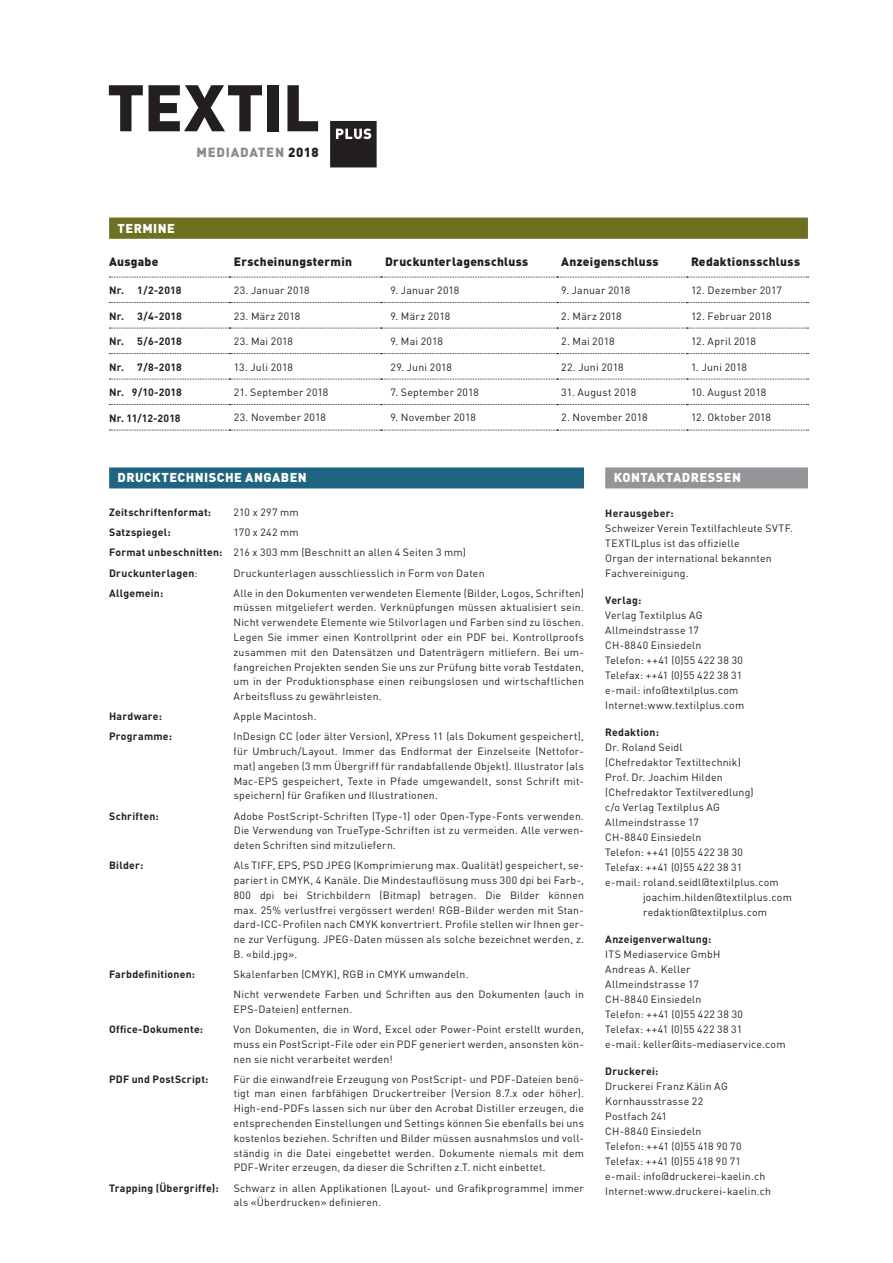
<style>
.page{position:relative;width:893px;height:1263px;background:#fff}
.page>*{position:absolute;margin:0;border:0;box-sizing:border-box;transform-origin:0 0}
.t1{font:900 13.2px "FFDIN";letter-spacing:.055em;color:#8a8c8f}
.t2{font:900 12.75px "FFDIN";letter-spacing:.035em;color:#fff}
.t3{font:900 12px "FFDIN";letter-spacing:.025em;color:#231f20}
.t4{font:10.5px/14.9px "FFDIN";letter-spacing:.02em;color:#231f20}
.t5{font:700 10.5px "FFDIN";letter-spacing:.02em;color:#231f20}
.t6{font:700 10.5px "FFDIN";color:#231f20}
.s1{color:#231f20}
.s2{font-weight:700}
</style>
<div class="page">
<svg style="left:109px;top:85px;width:34px;height:46px"></svg>
<svg style="left:149px;top:85px;width:113px;height:46px"></svg>
<div style="left:268px;top:85px;width:11px;height:46px;background:#231f20"></div>
<svg style="left:287px;top:85px;width:31px;height:46px"></svg>
<svg style="left:330px;top:121px;width:47px;height:46px;background:#383435"></svg>
<div style="left:109px;top:218px;width:699px;height:21px;background:#6c701f"></div>
<svg style="left:110px;top:277px;width:698px;height:1px"></svg>
<svg style="left:110px;top:302px;width:698px;height:1px"></svg>
<svg style="left:110px;top:328px;width:698px;height:1px"></svg>
<svg style="left:110px;top:353px;width:698px;height:1px"></svg>
<svg style="left:110px;top:379px;width:698px;height:1px"></svg>
<svg style="left:110px;top:404px;width:698px;height:1px"></svg>
<svg style="left:110px;top:430px;width:698px;height:1px"></svg>
<div style="left:109px;top:467px;width:475px;height:21px;background:#1f6480"></div>
<div style="left:605px;top:467px;width:203px;height:21px;background:#939598"></div>
<p class="t1" style="left:197px;top:144px;width:124px">MEDIADATEN <span class="s1">2018</span></p>
<p class="t2" style="left:118px;top:220px;width:59px">TERMINE</p>
<p class="t3" style="left:109px;top:253px;width:51px">Ausgabe</p>
<p class="t3" style="left:234px;top:253px;width:120px">Erscheinungstermin</p>
<p class="t3" style="left:385px;top:253px;width:145px">Druckunterlagenschluss</p>
<p class="t3" style="left:561px;top:253px;width:99px">Anzeigenschluss</p>
<p class="t3" style="left:691px;top:253px;width:111px">Redaktionsschluss</p>
<p class="t5" style="left:109px;top:283px;width:74px">Nr. 1/2-2018</p>
<p class="t4" style="left:234px;top:283px;width:77px">23. Januar 2018</p>
<p class="t4" style="left:390px;top:283px;width:71px">9. Januar 2018</p>
<p class="t4" style="left:561px;top:283px;width:71px">9. Januar 2018</p>
<p class="t4" style="left:691px;top:283px;width:92px">12. Dezember 2017</p>
<p class="t5" style="left:109px;top:309px;width:74px">Nr. 3/4-2018</p>
<p class="t4" style="left:234px;top:308px;width:68px">23. März 2018</p>
<p class="t4" style="left:390px;top:308px;width:61px">9. März 2018</p>
<p class="t4" style="left:561px;top:308px;width:62px">2. März 2018</p>
<p class="t4" style="left:691px;top:308px;width:82px">12. Februar 2018</p>
<p class="t5" style="left:109px;top:334px;width:74px">Nr. 5/6-2018</p>
<p class="t4" style="left:234px;top:334px;width:61px">23. Mai 2018</p>
<p class="t4" style="left:390px;top:334px;width:54px">9. Mai 2018</p>
<p class="t4" style="left:561px;top:334px;width:55px">2. Mai 2018</p>
<p class="t4" style="left:691px;top:334px;width:67px">12. April 2018</p>
<p class="t5" style="left:109px;top:360px;width:74px">Nr. 7/8-2018</p>
<p class="t4" style="left:234px;top:359px;width:61px">13. Juli 2018</p>
<p class="t4" style="left:390px;top:359px;width:63px">29. Juni 2018</p>
<p class="t4" style="left:561px;top:359px;width:64px">22. Juni 2018</p>
<p class="t4" style="left:691px;top:359px;width:57px">1. Juni 2018</p>
<p class="t5" style="left:109px;top:385px;width:74px">Nr. 9/10-2018</p>
<p class="t4" style="left:234px;top:385px;width:96px">21. September 2018</p>
<p class="t4" style="left:390px;top:385px;width:90px">7. September 2018</p>
<p class="t4" style="left:561px;top:385px;width:77px">31. August 2018</p>
<p class="t4" style="left:691px;top:385px;width:77px">10. August 2018</p>
<p class="t6" style="left:109px;top:411px;width:73px">Nr. 11/12-2018</p>
<p class="t4" style="left:234px;top:410px;width:94px">23. November 2018</p>
<p class="t4" style="left:390px;top:410px;width:87px">9. November 2018</p>
<p class="t4" style="left:561px;top:410px;width:88px">2. November 2018</p>
<p class="t4" style="left:691px;top:410px;width:82px">12. Oktober 2018</p>
<p class="t2" style="left:118px;top:469px;width:191px">DRUCKTECHNISCHE ANGABEN</p>
<p class="t2" style="left:614px;top:469px;width:129px">KONTAKTADRESSEN</p>
<p class="t5" style="left:109px;top:506px;width:104px">Zeitschriftenformat:</p>
<p class="t4" style="left:234px;top:505px;width:67px">210 x 297 mm</p>
<p class="t5" style="left:109px;top:526px;width:63px">Satzspiegel:</p>
<p class="t4" style="left:109px;top:522px;width:358px;line-height:20.1px;text-indent:124px">170 x 242 mm<br><span class="s2">Format unbeschnitten:</span> 216 x 303 mm (Beschnitt an allen 4 Seiten 3 mm)<br><span class="s2">Druckunterlagen</span>:</p>
<p class="t4" style="left:234px;top:565px;width:252px">Druckunterlagen ausschliesslich in Form von Daten</p>
<p class="t5" style="left:109px;top:586px;width:56px">Allgemein:</p>
<p class="t4" style="left:234px;top:585px;width:352px;text-align:justify">Alle in den Dokumenten verwendeten Elemente (Bilder, Logos, Schriften) müssen mitgeliefert werden. Verknüpfungen müssen aktualisiert sein.<br>Nicht verwendete Elemente wie Stilvorlagen und Farben sind zu löschen.<br>Legen Sie immer einen Kontrollprint oder ein PDF bei. Kontrollproofs zusammen mit den Datensätzen und Datenträgern mitliefern. Bei um&shy;fangreichen Projekten senden Sie uns zur Prüfung bitte vorab Testdaten, um in der Produktionsphase einen reibungslosen und wirtschaftlichen Arbeitsfluss zu gewährleisten.</p>
<p class="t5" style="left:109px;top:709px;width:54px">Hardware:</p>
<p class="t4" style="left:234px;top:709px;width:85px">Apple Macintosh.</p>
<p class="t5" style="left:109px;top:730px;width:64px">Programme:</p>
<p class="t4" style="left:234px;top:729px;width:352px;text-align:justify">InDesign CC (oder älter Version), XPress 11 (als Dokument gespeichert), für Umbruch/Layout. Immer das Endformat der Einzelseite (Nettofor&shy;mat) angeben (3 mm Übergriff für randabfallende Objekt). Illustrator (als Mac-EPS gespeichert, Texte in Pfade umgewandelt, sonst Schrift mit&shy;speichern) für Grafiken und Illustrationen.</p>
<p class="t5" style="left:109px;top:809px;width:51px">Schriften:</p>
<p class="t4" style="left:234px;top:808px;width:352px;text-align:justify">Adobe PostScript-Schriften (Type-1) oder Open-Type-Fonts verwenden.<br>Die Verwendung von TrueType-Schriften ist zu vermeiden. Alle verwen&shy;deten Schriften sind mitzuliefern.</p>
<p class="t5" style="left:109px;top:858px;width:36px">Bilder:</p>
<p class="t4" style="left:234px;top:858px;width:352px;text-align:justify">Als TIFF, EPS, PSD JPEG (Komprimierung max. Qualität) gespeichert, se&shy;pariert in CMYK, 4 Kanäle. Die Mindestauflösung muss 300 dpi bei Farb-, 800 dpi bei Strichbildern (Bitmap) betragen. Die Bilder können max. 25% verlustfrei vergössert werden! RGB-Bilder werden mit Stan&shy;dard-ICC-Profilen nach CMYK konvertriert. Profile stellen wir Ihnen ger&shy;ne zur Verfügung. JPEG-Daten müssen als solche bezeichnet werden, z.<br>B. «bild.jpg».</p>
<p class="t5" style="left:109px;top:967px;width:88px">Farbdefinitionen:</p>
<p class="t4" style="left:234px;top:964px;width:352px;line-height:20.1px">Skalenfarben (CMYK), RGB in CMYK umwandeln.<br>Nicht verwendete Farben und Schriften aus den Dokumenten (auch in</p>
<p class="t4" style="left:234px;top:1001px;width:120px">EPS-Dateien) entfernen.</p>
<p class="t5" style="left:109px;top:1022px;width:96px">Office-Dokumente:</p>
<p class="t4" style="left:234px;top:1022px;width:352px;text-align:justify">Von Dokumenten, die in Word, Excel oder Power-Point erstellt wurden, muss ein PostScript-File oder ein PDF generiert werden, ansonsten kön&shy;nen sie nicht verarbeitet werden!</p>
<p class="t5" style="left:109px;top:1072px;width:101px">PDF und PostScript:</p>
<p class="t4" style="left:234px;top:1071px;width:352px;text-align:justify">Für die einwandfreie Erzeugung von PostScript- und PDF-Dateien benö&shy;tigt man einen farbfähigen Druckertreiber (Version 8.7.x oder höher).<br>High-end-PDFs lassen sich nur über den Acrobat Distiller erzeugen, die entsprechenden Einstellungen und Settings können Sie ebenfalls bei uns kostenlos beziehen. Schriften und Bilder müssen ausnahmslos und voll&shy;ständig in die Datei eingebettet werden. Dokumente niemals mit dem PDF-Writer erzeugen, da dieser die Schriften z.T. nicht einbettet.</p>
<p class="t5" style="left:109px;top:1181px;width:111px">Trapping (Übergriffe):</p>
<p class="t4" style="left:234px;top:1180px;width:352px">Schwarz in allen Applikationen (Layout- und Grafikprogramme) immer als «Überdrucken» definieren.</p>
<p class="t5" style="left:605px;top:506px;width:70px">Herausgeber:</p>
<p class="t4" style="left:605px;top:520px;width:189px">Schweizer Verein Textilfachleute SVTF.<br>TEXTILplus ist das offizielle<br>Organ der international bekannten<br>Fachvereinigung.</p>
<p class="t5" style="left:605px;top:593px;width:38px">Verlag:</p>
<p class="t4" style="left:605px;top:607px;width:140px">Verlag Textilplus AG<br>Allmeindstrasse 17<br>CH-8840 Einsiedeln<br>Telefon: ++41 (0)55 422 38 30<br>Telefax: ++41 (0)55 422 38 31 e-mail: info@textilplus.com<br>Internet:www.textilplus.com</p>
<p class="t5" style="left:605px;top:725px;width:55px">Redaktion:</p>
<p class="t4" style="left:605px;top:739px;width:79px">Dr. Roland Seidl</p>
<p class="t4" style="left:605px;top:754px;width:137px">(Chefredaktor Textiltechnik)</p>
<p class="t4" style="left:605px;top:769px;width:119px">Prof. Dr. Joachim Hilden</p>
<p class="t4" style="left:605px;top:784px;width:150px">(Chefredaktor Textilveredlung)</p>
<p class="t4" style="left:605px;top:799px;width:116px">c/o Verlag Textilplus AG</p>
<p class="t4" style="left:605px;top:814px;width:95px">Allmeindstrasse 17</p>
<p class="t4" style="left:605px;top:829px;width:98px">CH-8840 Einsiedeln</p>
<p class="t4" style="left:605px;top:844px;width:139px">Telefon: ++41 (0)55 422 38 30</p>
<p class="t4" style="left:605px;top:859px;width:138px">Telefax: ++41 (0)55 422 38 31</p>
<p class="t4" style="left:605px;top:874px;width:175px">e-mail: roland.seidl@textilplus.com</p>
<p class="t4" style="left:643px;top:889px;width:150px">joachim.hilden@textilplus.com</p>
<p class="t4" style="left:643px;top:904px;width:125px">redaktion@textilplus.com</p>
<p class="t5" style="left:605px;top:932px;width:108px">Anzeigenverwaltung:</p>
<p class="t4" style="left:605px;top:946px;width:182px">ITS Mediaservice GmbH<br>Andreas A. Keller<br>Allmeindstrasse 17<br>CH-8840 Einsiedeln<br>Telefon: ++41 (0)55 422 38 30<br>Telefax: ++41 (0)55 422 38 31<br>e-mail: keller@its-mediaservice.com</p>
<p class="t5" style="left:605px;top:1064px;width:54px">Druckerei:</p>
<p class="t4" style="left:605px;top:1078px;width:167px">Druckerei Franz Kälin AG<br>Kornhausstrasse 22<br>Postfach 241<br>CH-8840 Einsiedeln<br>Telefon: ++41 (0)55 418 90 70<br>Telefax: ++41 (0)55 418 90 71 e-mail: info@druckerei-kaelin.ch<br>Internet:www.druckerei-kaelin.ch</p>
</div>
